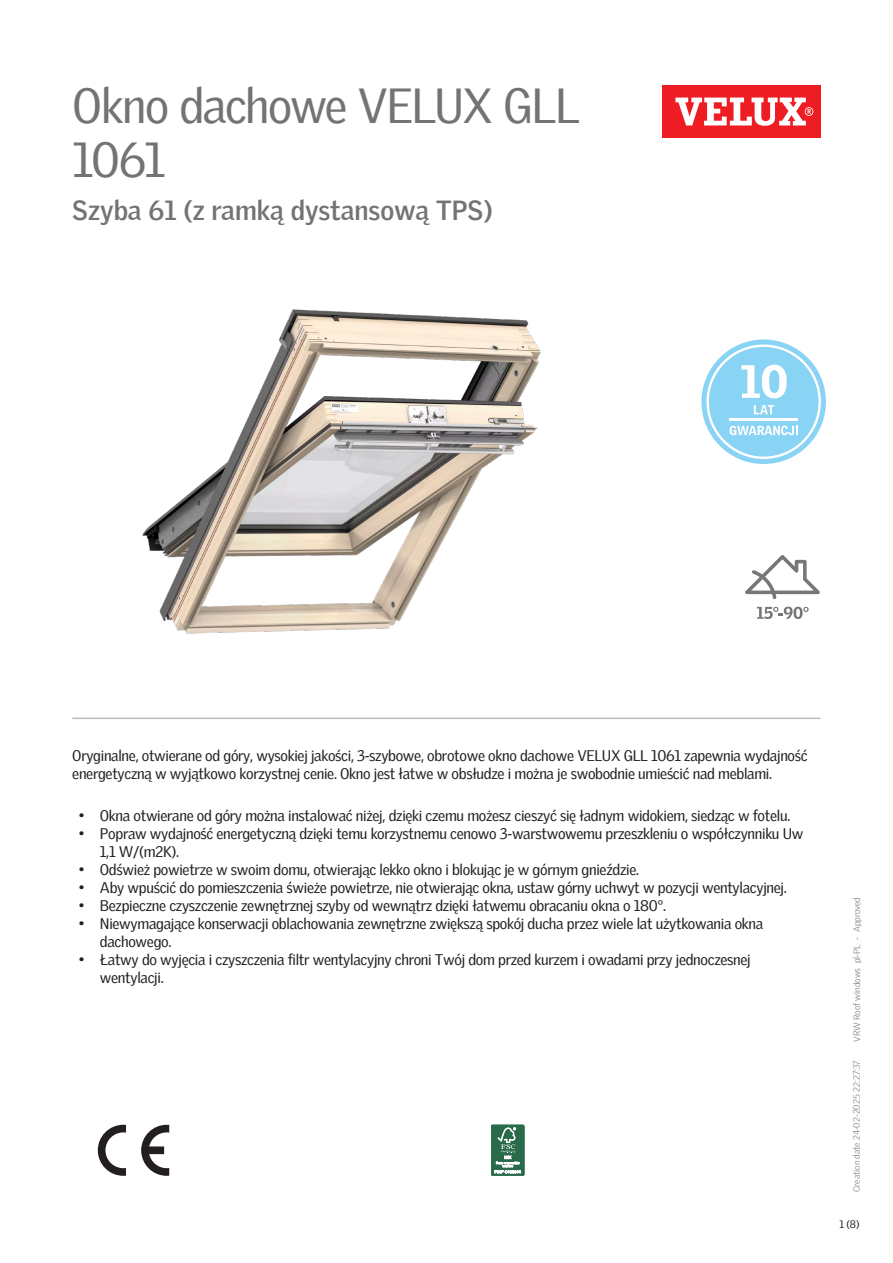
<style>
.page{position:relative;width:893px;height:1263px;background:#fff}
.page>*{position:absolute;margin:0;border:0;box-sizing:border-box;transform-origin:0 0}
.Headline{font:48px/54px "Velux Gothic";letter-spacing:-.035em;color:#737371}
.t1{font:700 27px "Velux Gothic";color:#737371}
.Body_Regular{font:15px/18px "Velux Gothic";letter-spacing:-.02em;color:#231f20}
.t2{font:10.5px "Velux Gothic";color:#231f20}
.t3{font:300 9px "Velux Gothic";color:#7c7e81}
</style>
<div class="page">
<div style="left:662px;top:85px;width:159px;height:53px;background:#ee1d23"></div>
<svg style="left:675px;top:98px;width:138px;height:28px"></svg>
<hr style="left:72px;top:717px;width:749px;height:2px;background:#bcbdbb">
<svg style="left:745px;top:555px;width:75px;height:44px"></svg>
<svg style="left:757px;top:607px;width:52px;height:12px"></svg>
<svg style="left:141px;top:1125px;width:28px;height:51px"></svg>
<svg style="left:98px;top:1125px;width:28px;height:51px"></svg>
<svg style="left:491px;top:1125px;width:33px;height:51px"></svg>
<div style="left:491px;top:1125px;width:33px;height:51px;border:1px solid #286a4a;border-radius:2px"></div>
<svg style="left:495px;top:1127px;width:26px;height:46px"></svg>
<svg style="left:701px;top:339px;width:125px;height:125px"></svg>
<img style="left:142px;top:309px;width:399px;height:325px">
<p class="Headline" style="left:72px;top:74px;width:509px">Okno dachowe VELUX GLL<br>1061</p>
<p class="t1" style="left:72px;top:190px;width:422px">Szyba 61 (z ramką dystansową TPS)</p>
<p class="Body_Regular" style="left:72px;top:745px;width:737px">Oryginalne, otwierane od góry, wysokiej jakości, 3-szybowe, obrotowe okno dachowe VELUX GLL 1061 zapewnia wydajność energetyczną w wyjątkowo korzystnej cenie. Okno jest łatwe w obsłudze i można je swobodnie umieścić nad meblami.</p>
<p class="Body_Regular" style="left:79px;top:805px;width:713px">• Okna otwierane od góry można instalować niżej, dzięki czemu możesz cieszyć się ładnym widokiem, siedząc w fotelu.</p>
<p class="Body_Regular" style="left:100px;top:823px;width:705px;text-indent:-21px">• Popraw wydajność energetyczną dzięki temu korzystnemu cenowo 3-warstwowemu przeszkleniu o współczynniku Uw<br>1,1 W/(m2K).</p>
<p class="Body_Regular" style="left:79px;top:859px;width:562px">• Odśwież powietrze w swoim domu, otwierając lekko okno i blokując je w górnym gnieździe.</p>
<p class="Body_Regular" style="left:79px;top:877px;width:710px">• Aby wpuścić do pomieszczenia świeże powietrze, nie otwierając okna, ustaw górny uchwyt w pozycji wentylacyjnej.</p>
<p class="Body_Regular" style="left:79px;top:895px;width:589px">• Bezpieczne czyszczenie zewnętrznej szyby od wewnątrz dzięki łatwemu obracaniu okna o 180°.</p>
<p class="Body_Regular" style="left:100px;top:913px;width:665px;text-indent:-21px">• Niewymagające konserwacji oblachowania zewnętrzne zwiększą spokój ducha przez wiele lat użytkowania okna dachowego.</p>
<p class="Body_Regular" style="left:100px;top:949px;width:652px;text-indent:-21px">• Łatwy do wyjęcia i czyszczenia filtr wentylacyjny chroni Twój dom przed kurzem i owadami przy jednoczesnej wentylacji.</p>
<p class="t3" style="left:850px;top:1042px;width:146px;rotate:-90deg">VRW Roof windows pl-PL - Approved</p>
<p class="t3" style="left:850px;top:1192px;width:133px;rotate:-90deg">Creation date 24-02-2025 22:27:37</p>
<p class="t2" style="left:839px;top:1216px;width:22px">1 (8)</p>
</div>
